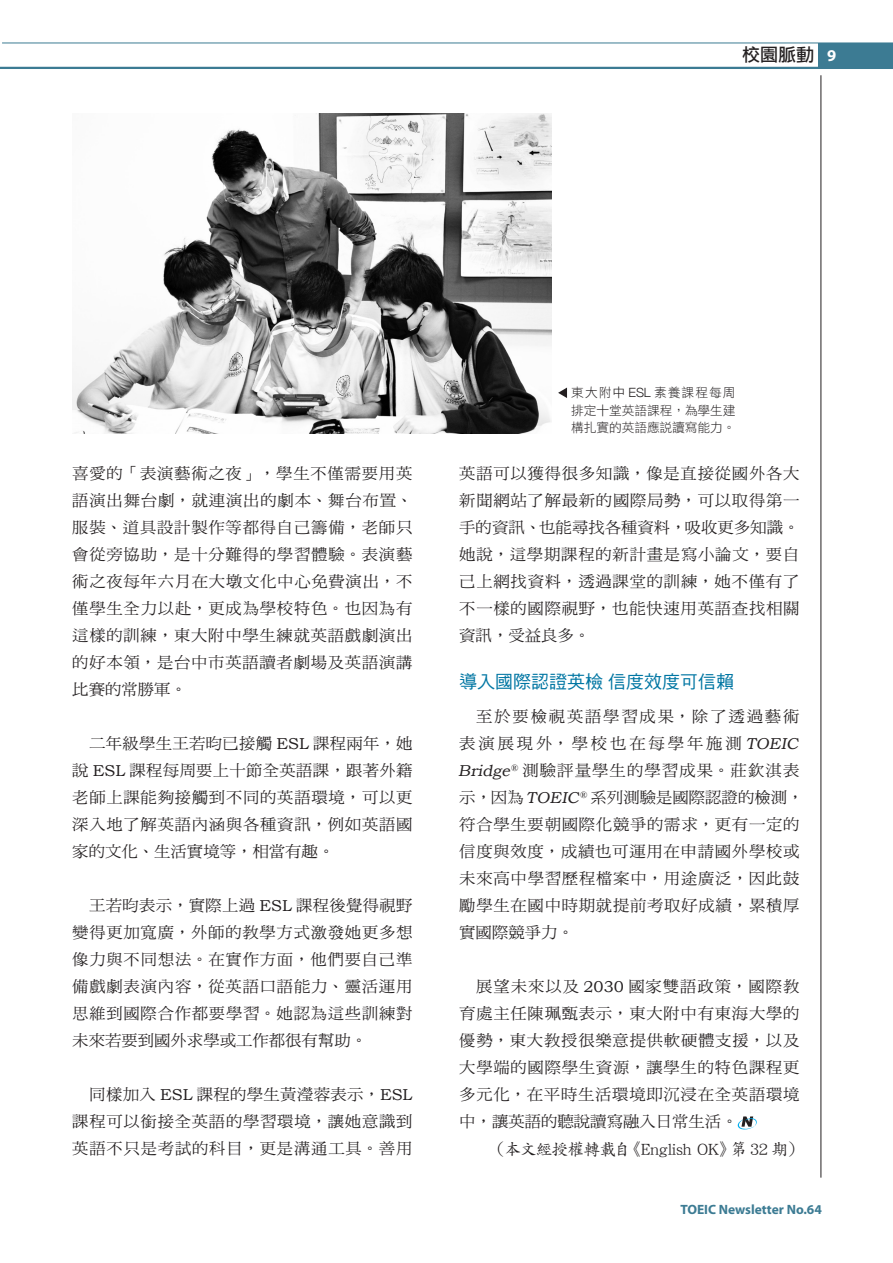
<style>
.page{position:relative;width:893px;height:1263px;background:#fff}
.page>*{position:absolute;margin:0;border:0;box-sizing:border-box;transform-origin:0 0}
.小標001{font:18px "DF Hei Std W5";color:#0076a3}
.t1{font:18px "DF Li Hei Std W5";color:#231f20}
.摘錄與轉載{font:16.5px "DF Kai Shu Std W5";letter-spacing:-.035em;color:#231f20}
.內文{font:15.75px/27px "DF Ming Std W5";letter-spacing:.045em;color:#231f20;text-align:justify;scale:1.04 1}
.t2{font:700 13.5px "Myriad Pro";color:#3c7b93}
.t3{font:12.75px/17.2px "DF Hei Std W3";letter-spacing:-.01em;color:#231f20;text-align:justify}
.s1{font-family:"Myriad Pro";font-weight:700;font-size:16.5px;color:#fff}
.s2{font-family:"Bookman Old Style"}
.s3{font-family:"Helvetica Neue";font-weight:300}
.s4{font-family:"Bookman Old Style";font-style:italic}
</style>
<div class="page">
<hr style="left:821px;top:75px;width:1px;height:1102px;background:#231f20">
<div style="left:819px;top:43px;width:74px;height:25px;background:#3c7b93"></div>
<hr style="left:2px;top:43px;width:891px;height:1px;background:#3c7b93">
<hr style="left:0;top:67px;width:893px;height:2px;background:#3c7b93">
<svg style="left:737px;top:1116px;width:20px;height:14px"></svg>
<img style="left:72px;top:114px;width:480px;height:320px">
<svg style="left:558px;top:388px;width:9px;height:10px"></svg>
<p class="t1" style="left:742px;top:45px;width:96px">校園脈動 <span class="s1">9</span></p>
<p class="內文" style="left:72px;top:460px;width:329px">喜愛的「表演藝術之夜」，學生不僅需要用英語演出舞台劇，就連演出的劇本、舞台布置、服裝、道具設計製作等都得自己籌備，老師只會從旁協助，是十分難得的學習體驗。表演藝術之夜每年六月在大墩文化中心免費演出，不僅學生全力以赴，更成為學校特色。也因為有這樣的訓練，東大附中學生練就英語戲劇演出的好本領，是台中市英語讀者劇場及英語演講比賽的常勝軍。</p>
<p class="內文" style="left:72px;top:730px;width:329px;text-indent:17px">二年級學生王若昀已接觸 <span class="s2">ESL</span> 課程兩年，她說 <span class="s2">ESL</span> 課程每周要上十節全英語課，跟著外籍老師上課能夠接觸到不同的英語環境，可以更深入地了解英語內涵與各種資訊，例如英語國家的文化、生活實境等，相當有趣。</p>
<p class="內文" style="left:72px;top:892px;width:329px;text-indent:17px">王若昀表示，實際上過 <span class="s2">ESL</span> 課程後覺得視野變得更加寬廣，外師的教學方式激發她更多想像力與不同想法。在實作方面，他們要自己準備戲劇表演內容，從英語口語能力、靈活運用思維到國際合作都要學習。她認為這些訓練對未來若要到國外求學或工作都很有幫助。</p>
<p class="內文" style="left:72px;top:1081px;width:329px;text-indent:17px">同樣加入 <span class="s2">ESL</span> 課程的學生黃瀅蓉表示，<span class="s2">ESL</span>課程可以銜接全英語的學習環境，讓她意識到英語不只是考試的科目，更是溝通工具。善用</p>
<p class="t3" style="left:571px;top:384px;width:166px">東大附中 <span class="s3">ESL</span> 素養課程每周排定十堂英語課程，為學生建構扎實的英語應說讀寫能力。</p>
<p class="內文" style="left:459px;top:460px;width:329px">英語可以獲得很多知識，像是直接從國外各大新聞網站了解最新的國際局勢，可以取得第一手的資訊、也能尋找各種資料，吸收更多知識。她說，這學期課程的新計畫是寫小論文，要自己上網找資料，透過課堂的訓練，她不僅有了不一樣的國際視野，也能快速用英語查找相關資訊，受益良多。</p>
<p class="小標001" style="left:459px;top:672px;width:277px">導入國際認證英檢信度效度可信賴</p>
<p class="內文" style="left:458px;top:703px;width:333px;text-align:left;text-indent:18px">至於要檢視英語學習成果，除了透過藝術表演展現外，學校也在每學年施測<span class="s4">TOEIC<br>Bridge</span><sup>®</sup> 測驗評量學生的學習成果。莊欽淇表示，因為 <span class="s4">TOEIC</span><sup>®</sup> 系列測驗是國際認證的檢測，符合學生要朝國際化競爭的需求，更有一定的信度與效度，成績也可運用在申請國外學校或未來高中學習歷程檔案中，用途廣泛，因此鼓勵學生在國中時期就提前考取好成績，累積厚實國際競爭力。</p>
<p class="內文" style="left:459px;top:973px;width:329px;text-indent:17px">展望未來以及 <span class="s2">2030</span> 國家雙語政策，國際教育處主任陳珮甄表示，東大附中有東海大學的優勢，東大教授很樂意提供軟硬體支援，以及大學端的國際學生資源，讓學生的特色課程更多元化，在平時生活環境即沉浸在全英語環境中，讓英語的聽說讀寫融入日常生活。</p>
<p class="摘錄與轉載" style="left:490px;top:1140px;width:314px">（本文經授權轉載自《English OK》第 32 期）</p>
<p class="t2" style="left:680px;top:1202px;width:143px">TOEIC Newsletter No.64</p>
</div>
